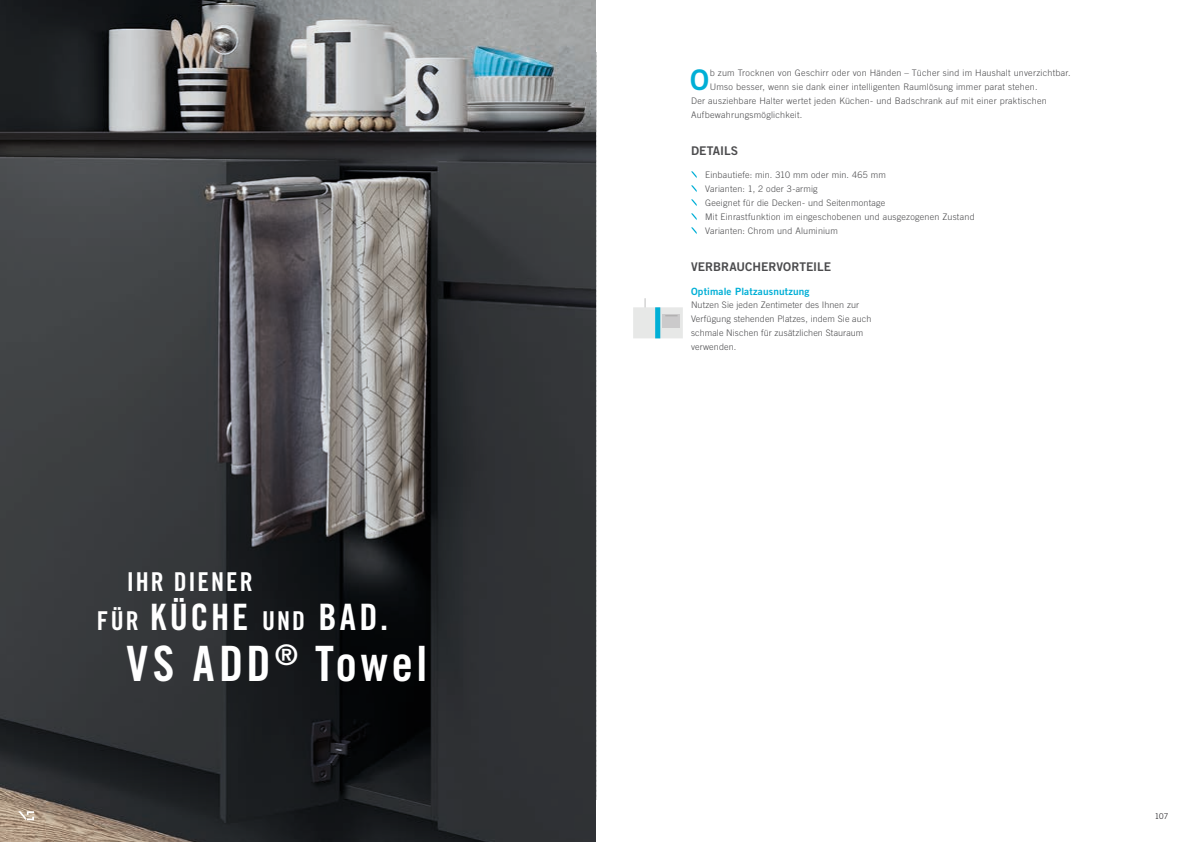
<style>
.page{position:relative;width:1191px;height:842px;background:#fff}
.page>*{position:absolute;margin:0;border:0;box-sizing:border-box;transform-origin:0 0}
.t1{font:48.7px "Trade Gothic LT Std Bd Cn 20";letter-spacing:.075em;color:#fff}
.t2{font:36.4px "Trade Gothic LT Std Bd Cn 20";letter-spacing:.08em;color:#fff}
.t3{font:28.4px "Trade Gothic LT Std Bd 2";color:#00afd6}
.t4{font:26px "Trade Gothic LT Std Bd Cn 20";letter-spacing:.08em;color:#fff}
.t5{font:12px "Trade Gothic LT Std Bd 2";color:#4c4c4e}
.t6{font:10px "Trade Gothic LT Std Bd 2";letter-spacing:.015em;color:#00afd6}
.t7{font:300 9px/14px "Trade Gothic LT Std";letter-spacing:.02em;color:#4c4c4e}
.t8{font:300 8px "Trade Gothic LT Std";color:#1a181c}
.s1{font-size:26px}
</style>
<div class="page">
<svg style="left:596px;top:52px;width:1px;height:748px"></svg>
<img style="left:0;top:0;width:595px;height:842px">
<svg style="left:691px;top:171px;width:5px;height:7px"></svg>
<svg style="left:691px;top:185px;width:5px;height:7px"></svg>
<svg style="left:691px;top:199px;width:5px;height:7px"></svg>
<svg style="left:691px;top:213px;width:5px;height:7px"></svg>
<svg style="left:691px;top:227px;width:5px;height:7px"></svg>
<svg style="left:633px;top:298px;width:50px;height:40px"></svg>
<svg style="left:18px;top:811px;width:16px;height:9px"></svg>
<p class="t4" style="left:127px;top:566px;width:128px">IHR DIENER</p>
<p class="t4" style="left:97px;top:605px;width:43px">FÜR</p>
<p class="t2" style="left:150px;top:595px;width:240px">KÜCHE <span class="s1">UND</span> BAD.</p>
<p class="t1" style="left:127px;top:634px;width:302px">VS ADD<sup>®</sup> Towel</p>
<p class="t3" style="left:690px;top:62px;width:20px">O</p>
<p class="t7" style="left:710px;top:66px;width:362px">b zum Trocknen von Geschirr oder von Händen – Tücher sind im Haushalt unverzichtbar.</p>
<p class="t7" style="left:710px;top:80px;width:329px">Umso besser, wenn sie dank einer intelligenten Raumlösung immer parat stehen.</p>
<p class="t7" style="left:691px;top:94px;width:357px">Der ausziehbare Halter wertet jeden Küchen- und Badschrank auf mit einer praktischen</p>
<p class="t7" style="left:691px;top:108px;width:113px">Aufbewahrungsmöglichkeit.</p>
<p class="t5" style="left:691px;top:143px;width:49px">DETAILS</p>
<p class="t7" style="left:705px;top:168px;width:182px">Einbautiefe: min. 310 mm oder min. 465 mm</p>
<p class="t7" style="left:705px;top:182px;width:114px">Varianten: 1, 2 oder 3-armig</p>
<p class="t7" style="left:705px;top:196px;width:182px">Geeignet für die Decken- und Seitenmontage</p>
<p class="t7" style="left:705px;top:210px;width:271px">Mit Einrastfunktion im eingeschobenen und ausgezogenen Zustand</p>
<p class="t7" style="left:705px;top:224px;width:134px">Varianten: Chrom und Aluminium</p>
<p class="t5" style="left:691px;top:259px;width:142px">VERBRAUCHERVORTEILE</p>
<p class="t6" style="left:691px;top:285px;width:120px">Optimale Platzausnutzung</p>
<p class="t7" style="left:691px;top:298px;width:182px">Nutzen Sie jeden Zentimeter des Ihnen zur Verfügung stehenden Platzes, indem Sie auch schmale Nischen für zusätzlichen Stauraum verwenden.</p>
<p class="t8" style="left:1154px;top:812px;width:15px">107</p>
</div>
